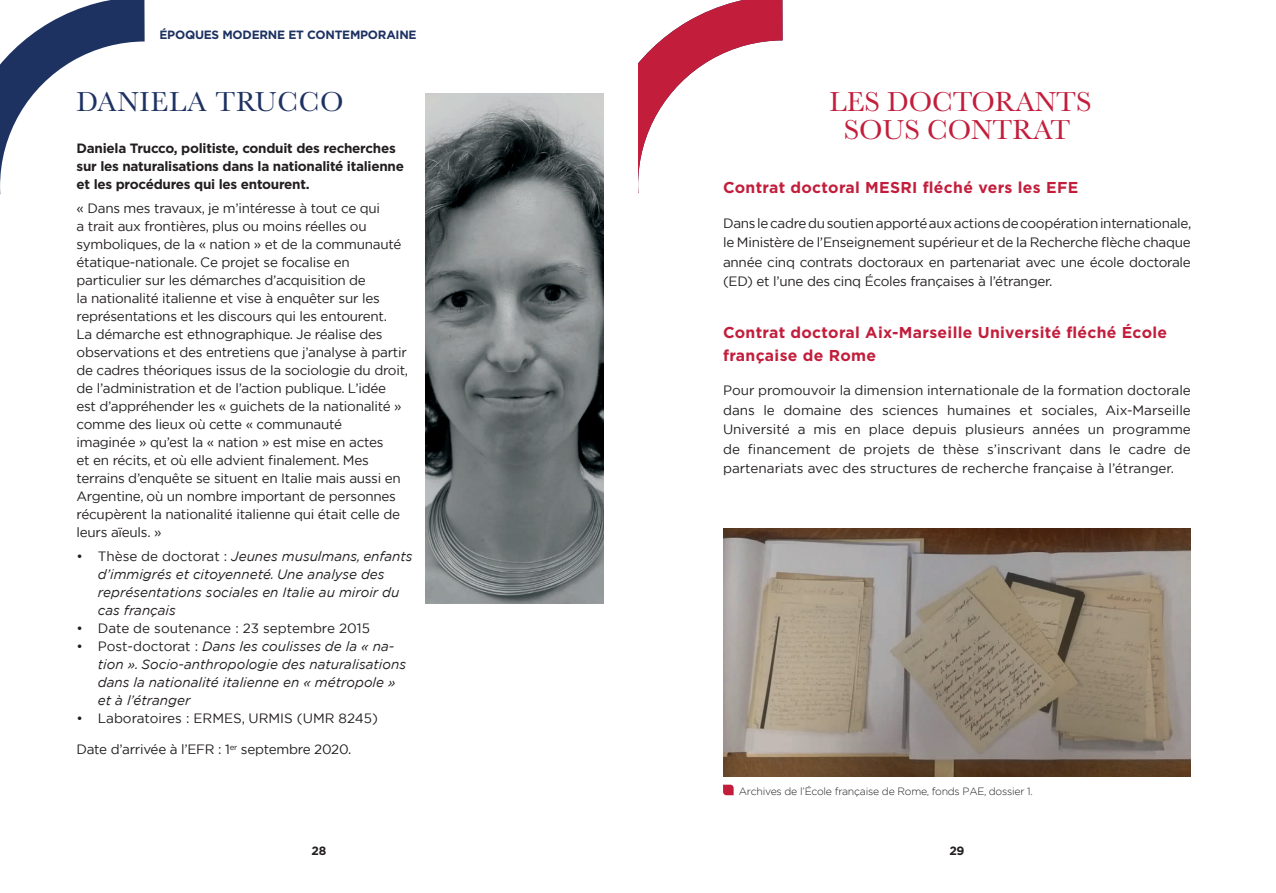
<style>
.page{position:relative;width:1276px;height:893px;background:#fff}
.page>*{position:absolute;margin:0;border:0;box-sizing:border-box;transform-origin:0 0}
.t1{font:28.5px/28.5px "Baskerville";color:#c21e3c;text-align:center}
.t2{font:28.5px "Baskerville";letter-spacing:.03em;color:#1e3262}
.t3{font:700 15.75px/22.5px "Gotham";letter-spacing:.02em;color:#c21e3c}
.t4{font:13.5px/18px "Gotham";letter-spacing:-.02em;color:#231f20;text-align:justify}
.t5{font:italic 13.5px/18px "Gotham";color:#231f20}
.t6{font:700 13.5px/18px "Gotham";letter-spacing:-.02em;color:#231f20}
.t7{font:13.5px "Gotham";color:#231f20}
.t8{font:700 12px "Gotham";letter-spacing:-.02em;color:#1e3262}
.t9{font:700 12px "Gotham";color:#231f20}
.t10{font:300 10.5px "Gotham";letter-spacing:-.02em;color:#231f20}
.s1{font-style:normal}
</style>
<div class="page">
<svg style="left:0;top:0;width:145px;height:194px"></svg>
<svg style="left:638px;top:0;width:144px;height:193px"></svg>
<img style="left:723px;top:528px;width:468px;height:248px">
<svg style="left:723px;top:785px;width:10px;height:10px"></svg>
<img style="left:425px;top:94px;width:179px;height:510px">
<p class="t8" style="left:159px;top:27px;width:259px">ÉPOQUES MODERNE ET CONTEMPORAINE</p>
<h1 class="t2" style="left:77px;top:83px;width:269px">DANIELA TRUCCO</h1>
<p class="t6" style="left:77px;top:139px;width:329px">Daniela Trucco, politiste, conduit des recherches sur les naturalisations dans la nationalité italienne et les procédures qui les entourent.</p>
<p class="t4" style="left:77px;top:199px;width:333px;text-align:left">« Dans mes travaux, je m’intéresse à tout ce qui<br>a trait aux frontières, plus ou moins réelles ou symboliques, de la « nation » et de la communauté étatique-nationale. Ce projet se focalise en particulier sur les démarches d’acquisition de<br>la nationalité italienne et vise à enquêter sur les représentations et les discours qui les entourent.<br>La démarche est ethnographique. Je réalise des observations et des entretiens que j’analyse à partir de cadres théoriques issus de la sociologie du droit, de l’administration et de l’action publique. L’idée est d’appréhender les « guichets de la nationalité » comme des lieux où cette « communauté<br>imaginée » qu’est la « nation » est mise en actes<br>et en récits, et où elle advient finalement. Mes terrains d’enquête se situent en Italie mais aussi en Argentine, où un nombre important de personnes récupèrent la nationalité italienne qui était celle de leurs aïeuls. »</p>
<p class="t5" style="left:98px;top:547px;width:316px;text-indent:-21px"><span class="s1">• Thèse de doctorat :</span> Jeunes musulmans, enfants d’immigrés et citoyenneté. Une analyse des représentations sociales en Italie au miroir du cas français</p>
<p class="t7" style="left:77px;top:620px;width:295px">• Date de soutenance : 23 septembre 2015</p>
<p class="t5" style="left:98px;top:637px;width:310px;text-indent:-21px"><span class="s1">• Post-doctorat :</span> Dans les coulisses de la « na&shy;tion ». Socio-anthropologie des naturalisations dans la nationalité italienne en « métropole » et à l’étranger</p>
<p class="t7" style="left:77px;top:710px;width:303px">• Laboratoires : ERMES, URMIS (UMR 8245)</p>
<p class="t4" style="left:77px;top:740px;width:276px">Date d’arrivée à l’EFR : 1<sup>er</sup> septembre 2020.</p>
<p class="t9" style="left:312px;top:843px;width:16px">28</p>
<h1 class="t1" style="left:829px;top:88px;width:264px">LES DOCTORANTS<br>SOUS CONTRAT</h1>
<p class="t3" style="left:723px;top:176px;width:357px">Contrat doctoral MESRI fléché vers les EFE</p>
<p class="t4" style="left:723px;top:213px;width:470px;line-height:19.5px">Dans le cadre du soutien apporté aux actions de coopération internationale, le Ministère de l’Enseignement supérieur et de la Recherche flèche chaque année cinq contrats doctoraux en partenariat avec une école doctorale (ED) et l’une des cinq Écoles françaises à l’étranger.</p>
<p class="t3" style="left:723px;top:322px;width:445px">Contrat doctoral Aix-Marseille Université fléché École française de Rome</p>
<p class="t4" style="left:723px;top:381px;width:469px;line-height:19.5px">Pour promouvoir la dimension internationale de la formation doctorale dans le domaine des sciences humaines et sociales, Aix-Marseille Université a mis en place depuis plusieurs années un programme de financement de projets de thèse s’inscrivant dans le cadre de partenariats avec des structures de recherche française à l’étranger.</p>
<p class="t10" style="left:739px;top:785px;width:296px">Archives de l’École française de Rome, fonds PAE, dossier 1.</p>
<p class="t9" style="left:949px;top:843px;width:17px">29</p>
</div>
